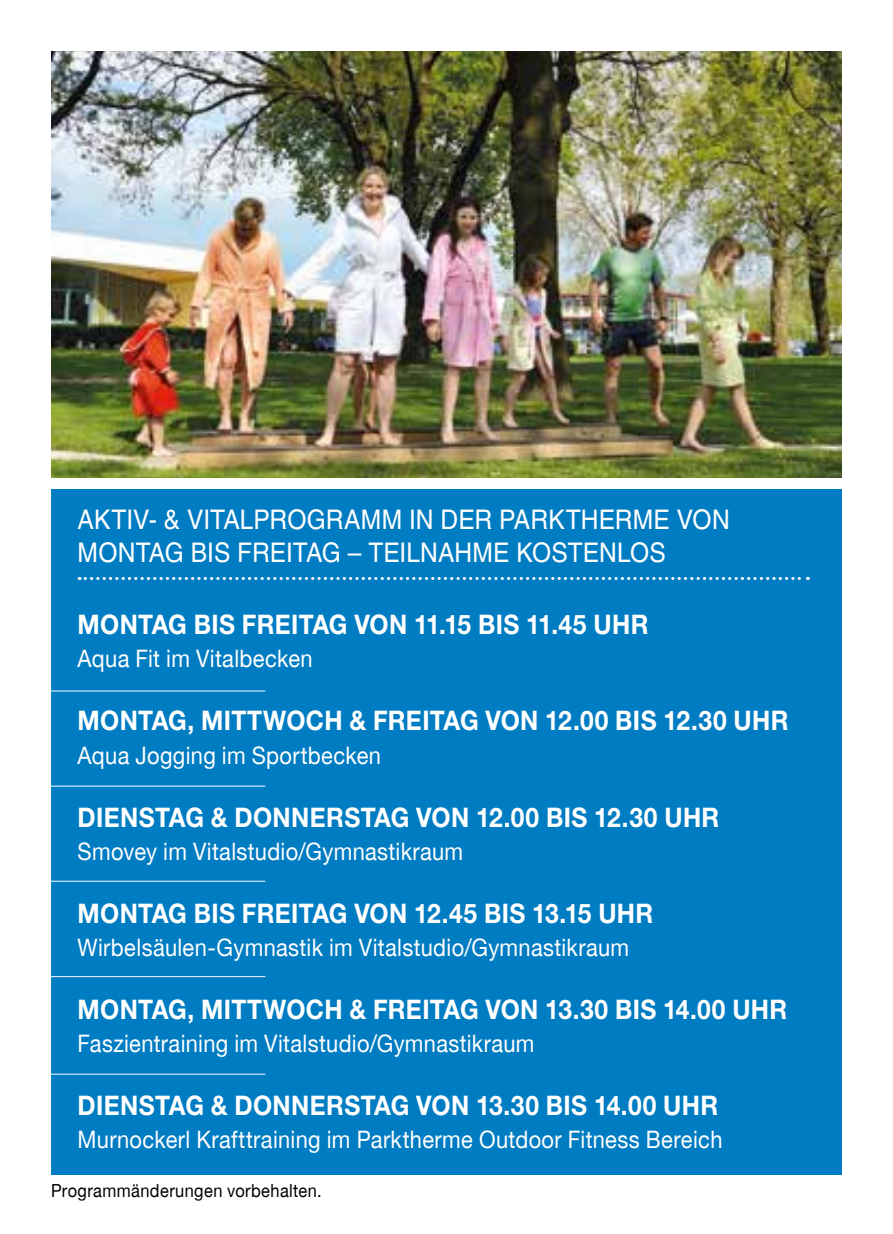
<style>
.page{position:relative;width:893px;height:1234px;background:#fff}
.page>*{position:absolute;margin:0;border:0;box-sizing:border-box;transform-origin:0 0}
.t1{font:700 27px "Helvetica Neue";letter-spacing:.015em;color:#fff;scale:.91 1}
.t2{font:27px/33px "Helvetica";letter-spacing:.005em;color:#fff;scale:.91 1}
.t3{font:24px "Helvetica Neue East A";letter-spacing:.015em;color:#fff;scale:.91 1}
.t4{font:18px "Helvetica Neue East A";letter-spacing:.025em;color:#000;scale:.91 1}
</style>
<div class="page">
<div style="left:51px;top:489px;width:791px;height:685px;background:#007cc2"></div>
<img style="left:51px;top:51px;width:791px;height:426px">
<svg style="left:79px;top:577px;width:729px;height:3px"></svg>
<hr style="left:51px;top:690px;width:214px;height:1px;background:#fff">
<hr style="left:51px;top:785px;width:214px;height:1px;background:#fff">
<hr style="left:51px;top:880px;width:214px;height:1px;background:#fff">
<hr style="left:51px;top:975px;width:214px;height:1px;background:#fff">
<hr style="left:44px;top:1073px;width:221px;height:1px;background:#fff">
<p class="t2" style="left:78px;top:503px;width:718px">AKTIV- &amp; VITALPROGRAMM IN DER PARKTHERME VON<br>MONTAG BIS FREITAG – TEILNAHME KOSTENLOS</p>
<p class="t1" style="left:78px;top:608px;width:629px">MONTAG BIS FREITAG VON 11.15 BIS 11.45 UHR</p>
<p class="t3" style="left:78px;top:644px;width:260px">Aqua Fit im Vitalbecken</p>
<p class="t1" style="left:78px;top:704px;width:783px">MONTAG, MITTWOCH &amp; FREITAG VON 12.00 BIS 12.30 UHR</p>
<p class="t3" style="left:78px;top:740px;width:335px">Aqua Jogging im Sportbecken</p>
<p class="t1" style="left:78px;top:800px;width:707px">DIENSTAG &amp; DONNERSTAG VON 12.00 BIS 12.30 UHR</p>
<p class="t3" style="left:78px;top:836px;width:425px">Smovey im Vitalstudio/Gymnastikraum</p>
<p class="t1" style="left:78px;top:896px;width:634px">MONTAG BIS FREITAG VON 12.45 BIS 13.15 UHR</p>
<p class="t3" style="left:78px;top:932px;width:608px">Wirbelsäulen-Gymnastik im Vitalstudio/Gymnastikraum</p>
<p class="t1" style="left:78px;top:992px;width:781px">MONTAG, MITTWOCH &amp; FREITAG VON 13.30 BIS 14.00 UHR</p>
<p class="t3" style="left:78px;top:1028px;width:504px">Faszientraining im Vitalstudio/Gymnastikraum</p>
<p class="t1" style="left:78px;top:1088px;width:705px">DIENSTAG &amp; DONNERSTAG VON 13.30 BIS 14.00 UHR</p>
<p class="t3" style="left:78px;top:1124px;width:710px">Murnockerl Krafttraining im Parktherme Outdoor Fitness Bereich</p>
<p class="t4" style="left:51px;top:1179px;width:299px">Programmänderungen vorbehalten.</p>
</div>
